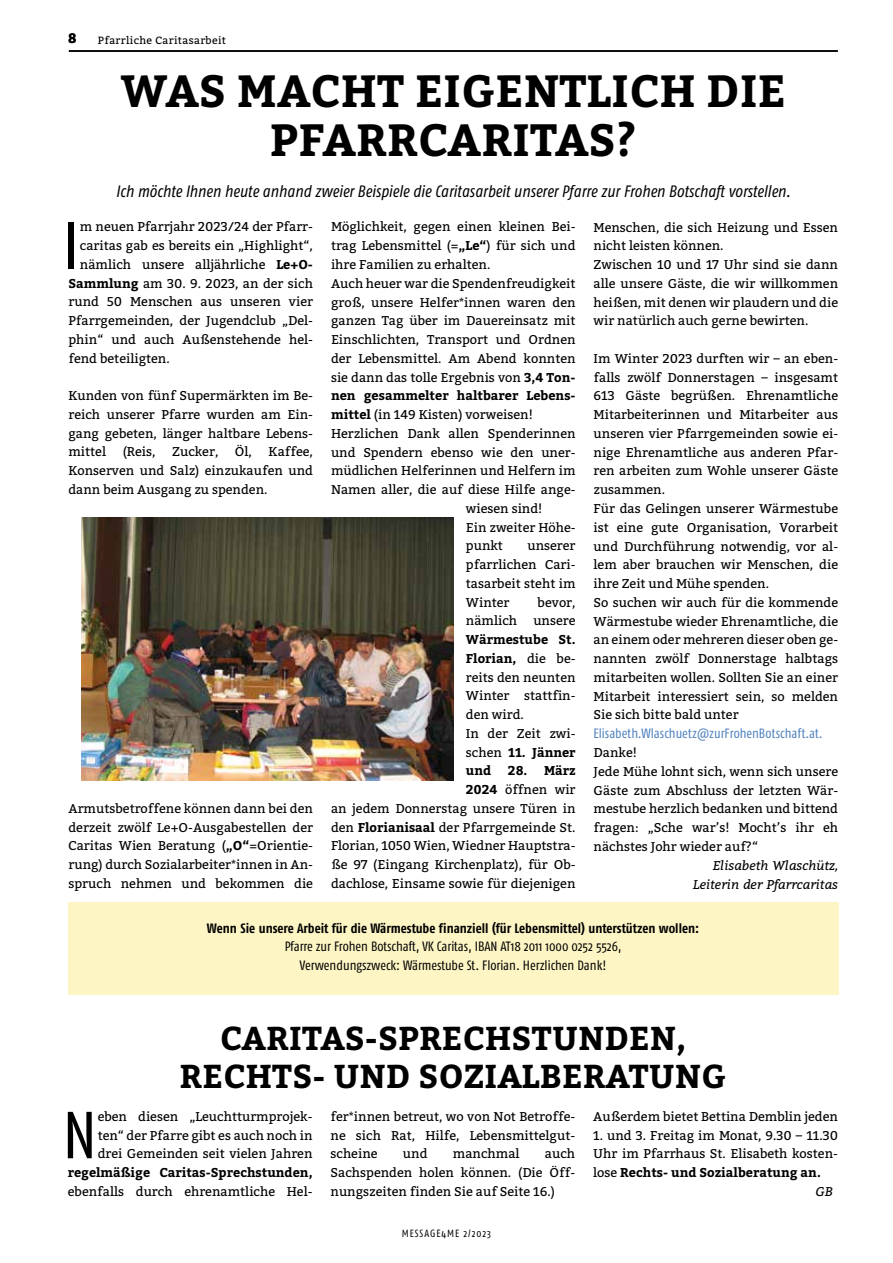
<style>
.page{position:relative;width:893px;height:1263px;background:#fff}
.page>*{position:absolute;margin:0;border:0;box-sizing:border-box;transform-origin:0 0}
.t1{font:66.3px "Fago Co Caps";color:#000}
.t2{font:700 45px/48.6px "Bitter";letter-spacing:.01em;color:#000;text-align:center}
.t3{font:700 33px/37.5px "Bitter";letter-spacing:.01em;color:#000;text-align:center}
.t4{font:italic 16.5px "Fago Co";color:#000}
.t5{font:13.5px/18.8px "Fago Co";color:#000;text-align:center}
.t6{font:700 13.5px "Fago Co";color:#000}
.t7{font:13.5px "Fago Co";letter-spacing:.005em;color:#4f81be}
.t8{font:700 13.5px "Bitter";color:#000}
.t9{font:12.75px/18.8px "Bitter";color:#000;text-align:justify}
.t10{font:700 12.75px "Bitter";color:#000}
.t11{font:italic 12.75px/18.8px "Bitter";color:#000;text-align:right}
.t12{font:10.5px "Bitter";letter-spacing:.035em;color:#000}
.t13{font:10.5px "Fago Co";letter-spacing:.09em;color:#000}
.s1{font-weight:700}
.s2{font-weight:400}
</style>
<div class="page">
<hr style="left:69px;top:51px;width:769px;height:1px;background:#000">
<img style="left:81px;top:518px;width:372px;height:262px">
<div style="left:68px;top:902px;width:770px;height:93px;background:#fdf5c4"></div>
<p class="t8" style="left:68px;top:28px;width:10px">8</p>
<p class="t12" style="left:98px;top:34px;width:130px">Pfarrliche Caritasarbeit</p>
<h2 class="t2" style="left:121px;top:66px;width:666px">WAS MACHT EIGENTLICH DIE<br>PFARRCARITAS?</h2>
<p class="t4" style="left:116px;top:182px;width:676px">Ich möchte Ihnen heute anhand zweier Beispiele die Caritasarbeit unserer Pfarre zur Frohen Botschaft vorstellen.</p>
<h1 class="t1" style="left:62px;top:208px;width:19px">I</h1>
<p class="t9" style="left:80px;top:218px;width:235px">m neuen Pfarrjahr 2023/24 der Pfarr-</p>
<p class="t9" style="left:331px;top:218px;width:246px">Möglichkeit, gegen einen kleinen Bei-</p>
<p class="t9" style="left:331px;top:237px;width:246px">trag Lebensmittel (=<span class="s1">„Le“</span>) für sich und</p>
<p class="t9" style="left:331px;top:255px;width:161px">ihre Familien zu erhalten.</p>
<p class="t9" style="left:331px;top:274px;width:246px">Auch heuer war die Spendenfreudigkeit</p>
<p class="t9" style="left:331px;top:293px;width:246px">groß, unsere Helfer*innen waren den</p>
<p class="t9" style="left:331px;top:312px;width:246px">ganzen Tag über im Dauereinsatz mit</p>
<p class="t9" style="left:331px;top:330px;width:246px">Einschlichten, Transport und Ordnen</p>
<p class="t9" style="left:331px;top:349px;width:246px">der Lebensmittel. Am Abend konnten</p>
<p class="t9" style="left:331px;top:368px;width:246px">sie dann das tolle Ergebnis von <span class="s1">3,4 Ton-</span></p>
<p class="t10" style="left:331px;top:386px;width:246px">nen gesammelter haltbarer Lebens-</p>
<p class="t9" style="left:331px;top:405px;width:203px"><span class="s1">mittel</span> (in 149 Kisten) vorweisen!</p>
<p class="t9" style="left:331px;top:424px;width:246px">Herzlichen Dank allen Spenderinnen</p>
<p class="t9" style="left:331px;top:443px;width:246px">und Spendern ebenso wie den uner-</p>
<p class="t9" style="left:331px;top:462px;width:246px">müdlichen Helferinnen und Helfern im</p>
<p class="t9" style="left:331px;top:480px;width:246px">Namen aller, die auf diese Hilfe ange-</p>
<p class="t9" style="left:466px;top:499px;width:78px">wiesen sind!</p>
<p class="t9" style="left:466px;top:518px;width:111px">Ein zweiter Höhe-</p>
<p class="t9" style="left:466px;top:537px;width:39px">punkt</p>
<p class="t9" style="left:594px;top:218px;width:246px;text-align:left">Menschen, die sich Heizung und Essen nicht leisten können.<br>Zwischen 10 und 17 Uhr sind sie dann alle unsere Gäste, die wir willkommen heißen, mit denen wir plaudern und die wir natürlich auch gerne bewirten.</p>
<p class="t9" style="left:594px;top:349px;width:246px;text-align:left">Im Winter 2023 durften wir – an eben&shy;falls zwölf Donnerstagen – insgesamt 613 Gäste begrüßen. Ehrenamtliche Mitarbeiterinnen und Mitarbeiter aus unseren vier Pfarrgemeinden sowie ei&shy;nige Ehrenamtliche aus anderen Pfar&shy;ren arbeiten zum Wohle unserer Gäste zusammen.<br>Für das Gelingen unserer Wärmestube ist eine gute Organisation, Vorarbeit und Durchführung notwendig, vor al&shy;lem aber brauchen wir Menschen, die ihre Zeit und Mühe spenden.<br>So suchen wir auch für die kommende Wärmestube wieder Ehrenamtliche, die an einem oder mehreren dieser oben ge&shy;nannten zwölf Donnerstage halbtags mitarbeiten wollen. Sollten Sie an einer Mitarbeit interessiert sein, so melden Sie sich bitte bald unter</p>
<p class="t7" style="left:594px;top:726px;width:231px">Elisabeth.Wlaschuetz@zurFrohenBotschaft.at.</p>
<p class="t9" style="left:594px;top:743px;width:246px;text-align:left">Danke!<br>Jede Mühe lohnt sich, wenn sich unsere<br>Gäste zum Abschluss der letzten Wär&shy;mestube herzlich bedanken und bittend fragen: „Sche war’s! Mocht’s ihr eh nächstes Johr wieder auf?“</p>
<p class="t11" style="left:693px;top:855px;width:147px">Elisabeth Wlaschütz,<br>Leiterin der Pfarrcaritas</p>
<p class="t6" style="left:207px;top:920px;width:494px">Wenn Sie unsere Arbeit für die Wärmestube finanziell (für Lebensmittel) unterstützen wollen:</p>
<p class="t5" style="left:285px;top:937px;width:338px">Pfarre zur Frohen Botschaft, VK Caritas, IBAN AT18 2011 1000 0252 5526,<br>Verwendungszweck: Wärmestube St. Florian. Herzlichen Dank!</p>
<p class="t9" style="left:80px;top:236px;width:235px">caritas gab es bereits ein „Highlight“,</p>
<p class="t9" style="left:80px;top:255px;width:235px">nämlich unsere alljährliche <span class="s1">Le+O-</span></p>
<p class="t9" style="left:68px;top:274px;width:246px"><span class="s1">Sammlung</span> am 30. 9. 2023, an der sich</p>
<p class="t9" style="left:68px;top:293px;width:246px">rund 50 Menschen aus unseren vier</p>
<p class="t9" style="left:68px;top:311px;width:246px">Pfarrgemeinden, der Jugendclub „Del-</p>
<p class="t9" style="left:68px;top:330px;width:246px">phin“ und auch Außenstehende hel-</p>
<p class="t9" style="left:68px;top:349px;width:103px">fend beteiligten.</p>
<p class="t9" style="left:68px;top:387px;width:246px">Kunden von fünf Supermärkten im Be&shy;reich unserer Pfarre wurden am Ein&shy;gang gebeten, länger haltbare Lebens&shy;mittel</p>
<p class="t9" style="left:123px;top:443px;width:34px">(Reis,</p>
<p class="t9" style="left:172px;top:443px;width:48px">Zucker,</p>
<p class="t9" style="left:235px;top:443px;width:19px">Öl,</p>
<p class="t9" style="left:68px;top:443px;width:246px;text-indent:200px">Kaffee, Konserven und Salz) einzukaufen und dann beim Ausgang zu spenden.</p>
<p class="t9" style="left:466px;top:537px;width:111px;text-indent:62px">unserer pfarrlichen Cari&shy;tasarbeit steht im Winter</p>
<p class="t9" style="left:538px;top:593px;width:39px">bevor,</p>
<p class="t9" style="left:466px;top:612px;width:53px">nämlich</p>
<p class="t9" style="left:533px;top:612px;width:44px">unsere</p>
<p class="t9" style="left:466px;top:630px;width:111px;text-align:left"><span class="s1">Wärmestube St.<br>Florian,</span> die be&shy;reits den neunten<br>Winter stattfin&shy;den wird.<br>In der Zeit zwi&shy;schen <span class="s1">11. Jänner und</span></p>
<p class="t9" style="left:331px;top:762px;width:246px;text-align:right"><span class="s1">28. März<br>2024</span> öffnen wir<br>an jedem Donnerstag unsere Türen in den <span class="s1">Florianisaal</span> der Pfarrgemeinde St.<br>Florian, 1050 Wien, Wiedner Hauptstra&shy;ße 97 (Eingang Kirchenplatz), für Ob&shy;dachlose, Einsame sowie für diejenigen</p>
<p class="t9" style="left:68px;top:799px;width:246px">Armutsbetroffene können dann bei den derzeit zwölf Le+O-Ausgabestellen der Caritas Wien Beratung (<span class="s1">„O“</span>=Orientie&shy;rung) durch Sozialarbeiter*innen in An&shy;spruch nehmen und bekommen die</p>
<h3 class="t3" style="left:180px;top:1019px;width:548px">CARITAS-SPRECHSTUNDEN,<br>RECHTS- UND SOZIALBERATUNG</h3>
<h1 class="t1" style="left:62px;top:1097px;width:37px">N</h1>
<p class="t9" style="left:98px;top:1107px;width:216px">eben diesen „Leuchtturmprojek&shy;ten“ der Pfarre gibt es auch noch in drei Gemeinden seit vielen Jahren</p>
<p class="t10" style="left:68px;top:1163px;width:246px">regelmäßige Caritas-Sprechstunden,</p>
<p class="t9" style="left:68px;top:1182px;width:246px">ebenfalls durch ehrenamtliche Hel-</p>
<p class="t9" style="left:330px;top:1107px;width:246px">fer*innen betreut, wo von Not Betroffe&shy;ne sich Rat, Hilfe, Lebensmittelgut&shy;scheine</p>
<p class="t9" style="left:330px;top:1145px;width:246px;text-indent:214px">auch Sachspenden holen können. (Die Öff&shy;nungszeiten finden Sie auf Seite 16.)</p>
<p class="t9" style="left:403px;top:1145px;width:26px">und</p>
<p class="t9" style="left:453px;top:1145px;width:68px">manchmal</p>
<p class="t13" style="left:402px;top:1227px;width:91px">MESSAGE4ME 2/2023</p>
<p class="t9" style="left:593px;top:1107px;width:246px">Außerdem bietet Bettina Demblin jeden</p>
<p class="t9" style="left:593px;top:1126px;width:246px">1. und 3. Freitag im Monat, 9.30 – 11.30</p>
<p class="t9" style="left:593px;top:1145px;width:246px">Uhr im Pfarrhaus St. Elisabeth kosten-</p>
<p class="t10" style="left:593px;top:1163px;width:229px"><span class="s2">lose</span> Rechts- und Sozialberatung an.</p>
<p class="t11" style="left:815px;top:1181px;width:19px">GB</p>
</div>
